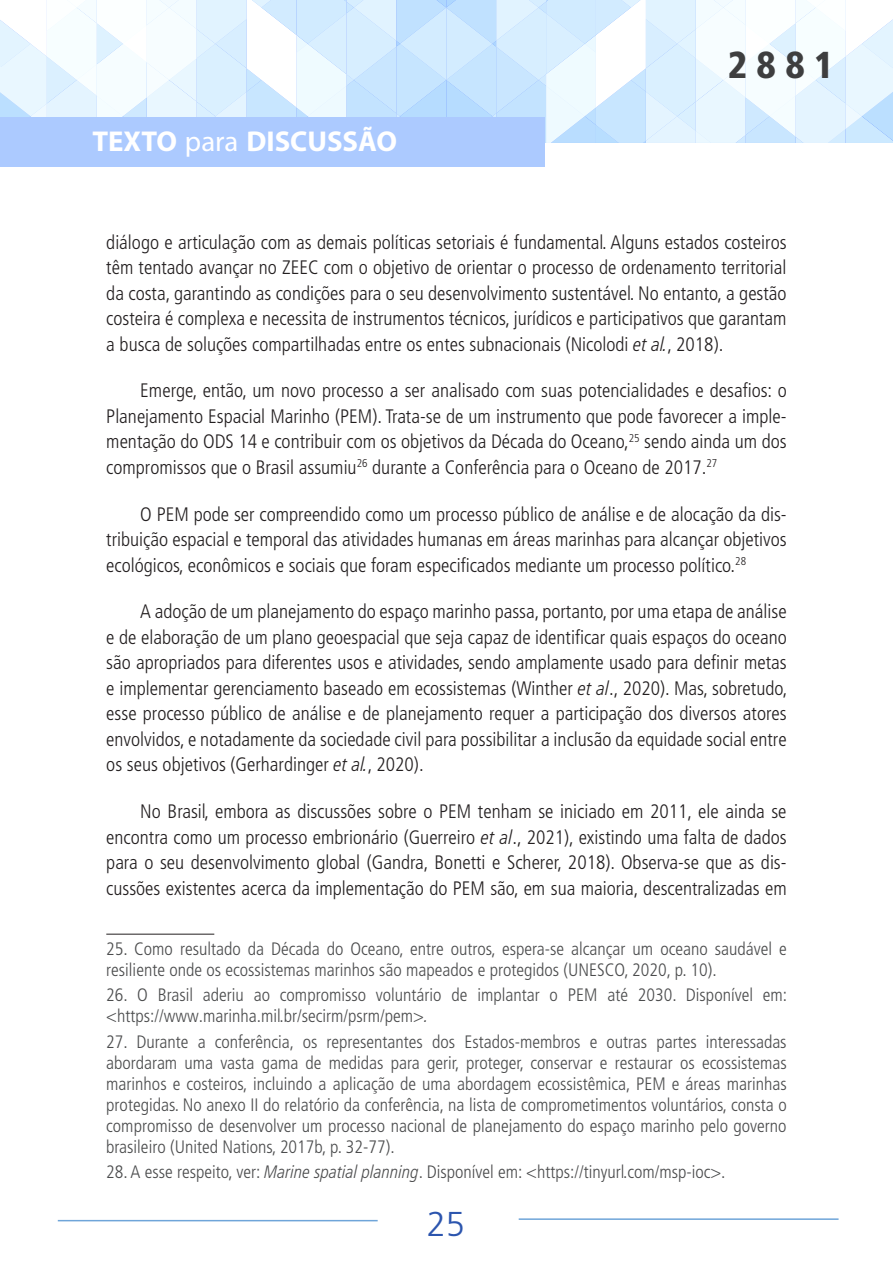
<style>
.page{position:relative;width:893px;height:1263px;background:#fff}
.page>*{position:absolute;margin:0;border:0;box-sizing:border-box;transform-origin:0 0}
.t1{font:900 condensed 37.5px "Frutiger LT Pro";color:#3e3e3f}
.t2{font:300 34.5px "Frutiger LT Pro";color:#2c55ae}
.t3{font:700 28.8px "Myriad Pro";color:#fff}
.texto_corrido{font:300 condensed 19.5px/25.5px "Frutiger LT Pro";color:#231f20;text-align:justify}
.nota_rodape{font:300 condensed 18px/21px "Frutiger LT Pro";color:#4b4c4d}
.s1{font-weight:400}
.s2{font-style:italic}
</style>
<div class="page">
<svg style="left:0;top:0;width:893px;height:143px"></svg>
<div style="left:0;top:118px;width:545px;height:49px;background:#accaff"></div>
<hr style="left:519px;top:1218px;width:319px;height:2px;background:#6fa5d9">
<hr style="left:58px;top:1220px;width:320px;height:1px;background:#6fa5d9">
<hr style="left:106px;top:934px;width:108px;height:1px;background:#231f20">
<h3 class="t3" style="left:92px;top:122px;width:306px">TEXTO <span class="s1">para</span> DISCUSSÃO</h3>
<h1 class="t1" style="left:728px;top:42px;width:108px">2881</h1>
<p class="texto_corrido" style="left:106px;top:229px;width:682px">diálogo e articulação com as demais políticas setoriais é fundamental. Alguns estados costeiros têm tentado avançar no ZEEC com o objetivo de orientar o processo de ordenamento territorial da costa, garantindo as condições para o seu desenvolvimento sustentável. No entanto, a gestão costeira é complexa e necessita de instrumentos técnicos, jurídicos e participativos que garantam a busca de soluções compartilhadas entre os entes subnacionais (Nicolodi <span class="s2">et al.</span>, 2018).</p>
<p class="texto_corrido" style="left:106px;top:378px;width:682px;text-indent:34px">Emerge, então, um novo processo a ser analisado com suas potencialidades e desafios: o Planejamento Espacial Marinho (PEM). Trata-se de um instrumento que pode favorecer a imple&shy;mentação do ODS 14 e contribuir com os objetivos da Década do Oceano,<sup>25</sup> sendo ainda um dos compromissos que o Brasil assumiu<sup>26</sup> durante a Conferência para o Oceano de 2017.<sup>27</sup></p>
<p class="texto_corrido" style="left:106px;top:501px;width:682px;text-indent:34px">O PEM pode ser compreendido como um processo público de análise e de alocação da dis&shy;tribuição espacial e temporal das atividades humanas em áreas marinhas para alcançar objetivos ecológicos, econômicos e sociais que foram especificados mediante um processo político.<sup>28</sup></p>
<p class="texto_corrido" style="left:106px;top:599px;width:683px;text-indent:34px">A adoção de um planejamento do espaço marinho passa, portanto, por uma etapa de análise e de elaboração de um plano geoespacial que seja capaz de identificar quais espaços do oceano são apropriados para diferentes usos e atividades, sendo amplamente usado para definir metas e implementar gerenciamento baseado em ecossistemas (Winther <span class="s2">et al</span>., 2020). Mas, sobretudo, esse processo público de análise e de planejamento requer a participação dos diversos atores envolvidos, e notadamente da sociedade civil para possibilitar a inclusão da equidade social entre os seus objetivos (Gerhardinger <span class="s2">et al.</span>, 2020).</p>
<p class="texto_corrido" style="left:106px;top:799px;width:682px;text-indent:34px">No Brasil, embora as discussões sobre o PEM tenham se iniciado em 2011, ele ainda se encontra como um processo embrionário (Guerreiro <span class="s2">et al</span>., 2021), existindo uma falta de dados para o seu desenvolvimento global (Gandra, Bonetti e Scherer, 2018). Observa-se que as dis&shy;cussões existentes acerca da implementação do PEM são, em sua maioria, descentralizadas em</p>
<p class="nota_rodape" style="left:106px;top:939px;width:682px">25. Como resultado da Década do Oceano, entre outros, espera-se alcançar um oceano saudável e resiliente onde os ecossistemas marinhos são mapeados e protegidos (UNESCO, 2020, p. 10).</p>
<p class="nota_rodape" style="left:106px;top:985px;width:682px">26. O Brasil aderiu ao compromisso voluntário de implantar o PEM até 2030. Disponível em: &lt;https://www.marinha.mil.br/secirm/psrm/pem&gt;<span class="s2">.</span></p>
<p class="nota_rodape" style="left:106px;top:1031px;width:682px;text-align:justify">27. Durante a conferência, os representantes dos Estados-membros e outras partes interessadas abordaram uma vasta gama de medidas para gerir, proteger, conservar e restaurar os ecossistemas marinhos e costeiros, incluindo a aplicação de uma abordagem ecossistêmica, PEM e áreas marinhas protegidas. No anexo II do relatório da conferência, na lista de comprometimentos voluntários, consta o compromisso de desenvolver um processo nacional de planejamento do espaço marinho pelo governo brasileiro (United Nations, 2017b, p. 32-77).</p>
<p class="nota_rodape" style="left:106px;top:1161px;width:621px">28. A esse respeito, ver: <span class="s2">Marine spatial planning</span>. Disponível em: &lt;https://tinyurl.com/msp-ioc&gt;.</p>
<h2 class="t2" style="left:427px;top:1204px;width:40px">25</h2>
</div>
